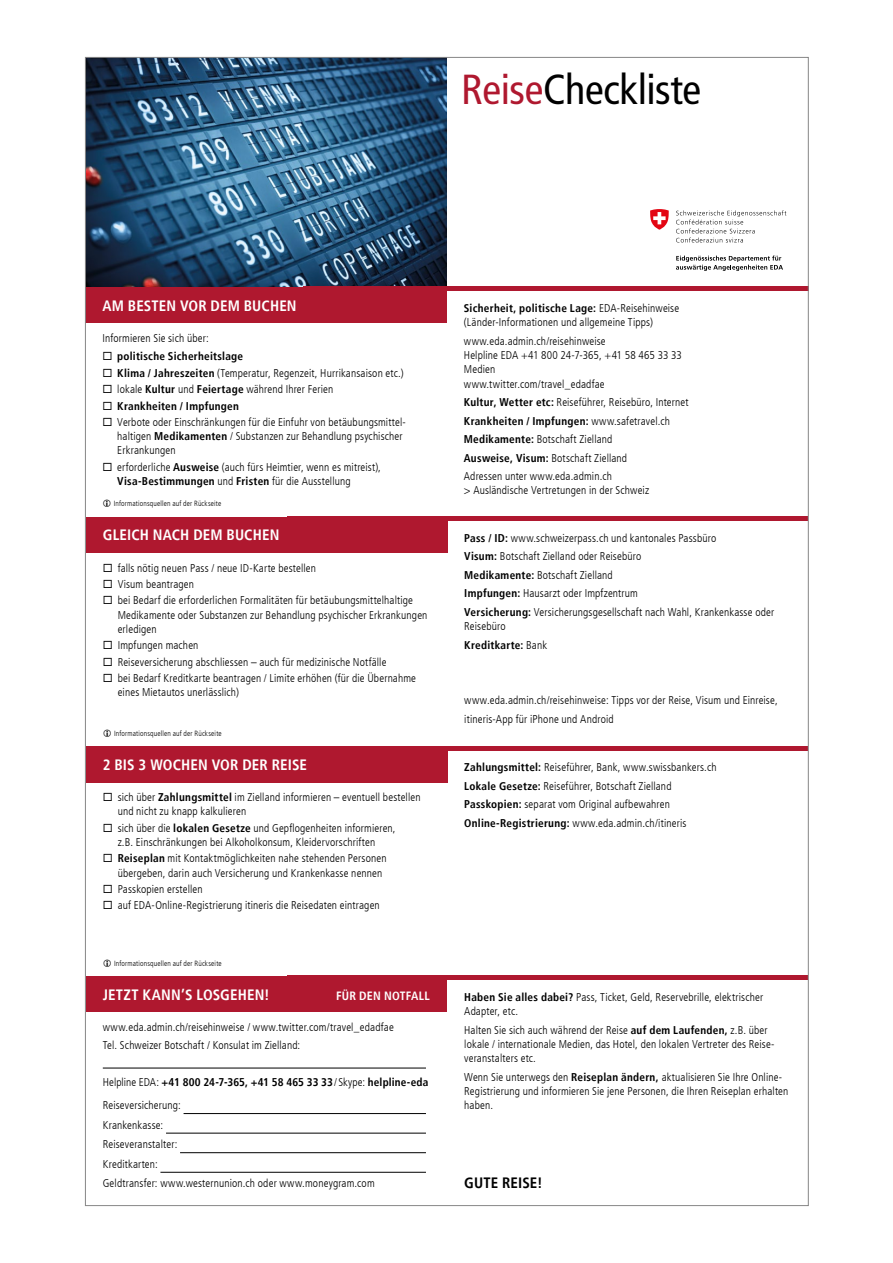
<style>
.page{position:relative;width:893px;height:1263px;background:#fff}
.page>*{position:absolute;margin:0;border:0;box-sizing:border-box;transform-origin:0 0}
.t1{font:condensed 42px "Frutiger LT";letter-spacing:-.01em;color:#000}
.t2{font:700 condensed 15px "Frutiger LT";letter-spacing:.01em;color:#fff}
.t3{font:700 condensed 15px "Frutiger LT";letter-spacing:.005em;color:#000}
.t4{font:700 condensed 12px "Frutiger LT";letter-spacing:.015em;color:#fff}
.t5{font:300 condensed 11.25px/14.2px "Frutiger LT";letter-spacing:.015em;color:#000}
.t6{font:700 condensed 11.25px/22.8px "Frutiger LT";letter-spacing:.02em;color:#000}
.t7{font:300 condensed 7.5px "Frutiger LT";letter-spacing:.02em;color:#000}
.s1{color:#af182f}
.s2{font-weight:700}
.s3{font-weight:300}
</style>
<div class="page">
<svg style="left:460px;top:520px;width:347px;height:1px"></svg>
<div style="left:86px;top:516px;width:361px;height:36px;background:#af182f"></div>
<svg style="left:102px;top:1067px;width:324px;height:105px"></svg>
<div style="left:86px;top:975px;width:361px;height:37px;background:#af182f"></div>
<hr style="left:103px;top:1068px;width:323px;height:1px;background:#000">
<hr style="left:184px;top:1113px;width:242px;height:1px;background:#000">
<hr style="left:166px;top:1133px;width:260px;height:1px;background:#000">
<hr style="left:180px;top:1152px;width:246px;height:1px;background:#000">
<hr style="left:160px;top:1172px;width:266px;height:1px;background:#000">
<svg style="left:460px;top:750px;width:336px;height:1px"></svg>
<div style="left:85px;top:287px;width:362px;height:36px;background:#af182f"></div>
<svg style="left:87px;top:782px;width:347px;height:1px"></svg>
<svg style="left:434px;top:520px;width:26px;height:263px"></svg>
<div style="left:86px;top:746px;width:361px;height:36px;background:#af182f"></div>
<img style="left:87px;top:59px;width:360px;height:228px">
<svg style="left:676px;top:210px;width:110px;height:33px"></svg>
<svg style="left:676px;top:256px;width:107px;height:15px"></svg>
<svg style="left:650px;top:209px;width:19px;height:21px"></svg>
<hr style="left:303px;top:287px;width:505px;height:4px;background:#af182f">
<hr style="left:287px;top:516px;width:521px;height:4px;background:#af182f">
<hr style="left:287px;top:746px;width:521px;height:4px;background:#af182f">
<div style="left:287px;top:975px;width:521px;height:5px;background:#af182f"></div>
<svg style="left:86px;top:516px;width:25px;height:37px"></svg>
<h1 class="t1" style="left:461px;top:65px;width:241px"><span class="s1">Reise</span>Checkliste</h1>
<h2 class="t2" style="left:102px;top:297px;width:196px">AM BESTEN VOR DEM BUCHEN</h2>
<p class="t5" style="left:102px;top:331px;width:108px">Informieren Sie sich über:</p>
<p class="t6" style="left:102px;top:345px;width:142px">◻ politische Sicherheitslage</p>
<p class="t5" style="left:102px;top:366px;width:303px">◻ <span class="s2">Klima / Jahreszeiten</span> (Temperatur, Regenzeit, Hurrikansaison etc.)</p>
<p class="t5" style="left:102px;top:382px;width:232px">◻ lokale <span class="s2">Kultur</span> und <span class="s2">Feiertage</span> während Ihrer Ferien</p>
<p class="t6" style="left:102px;top:394px;width:138px">◻ Krankheiten / Impfungen</p>
<p class="t5" style="left:117px;top:415px;width:290px;text-indent:-15px">◻ Verbote oder Einschränkungen für die Einfuhr von betäubungsmittel&shy;haltigen <span class="s2">Medikamenten</span> / Substanzen zur Behandlung psychischer<br>Erkrankungen</p>
<p class="t5" style="left:117px;top:460px;width:265px;text-indent:-15px">◻ erforderliche <span class="s2">Ausweise</span> (auch fürs Heimtier, wenn es mitreist),<br><span class="s2">Visa-Bestimmungen</span> und <span class="s2">Fristen</span> für die Ausstellung</p>
<p class="t7" style="left:114px;top:500px;width:109px">Informationsquellen auf der Rückseite</p>
<h2 class="t2" style="left:103px;top:526px;width:178px">GLEICH NACH DEM BUCHEN</h2>
<p class="t5" style="left:103px;top:561px;width:215px">◻ falls nötig neuen Pass / neue ID-Karte bestellen</p>
<p class="t5" style="left:103px;top:577px;width:93px">◻ Visum beantragen</p>
<p class="t5" style="left:118px;top:593px;width:311px;text-indent:-15px">◻ bei Bedarf die erforderlichen Formalitäten für betäubungsmittelhaltige<br>Medikamente oder Substanzen zur Behandlung psychischer Erkrankungen erledigen</p>
<p class="t5" style="left:103px;top:638px;width:97px">◻ Impfungen machen</p>
<p class="t5" style="left:103px;top:655px;width:285px">◻ Reiseversicherung abschliessen – auch für medizinische Notfälle</p>
<p class="t5" style="left:118px;top:671px;width:300px;text-indent:-15px">◻ bei Bedarf Kreditkarte beantragen / Limite erhöhen (für die Übernahme eines Mietautos unerlässlich)</p>
<p class="t7" style="left:114px;top:729px;width:109px">Informationsquellen auf der Rückseite</p>
<h2 class="t2" style="left:103px;top:756px;width:206px">2 BIS 3 WOCHEN VOR DER REISE</h2>
<p class="t5" style="left:118px;top:790px;width:304px;text-indent:-15px">◻ sich über <span class="s2">Zahlungsmittel</span> im Zielland informieren – eventuell bestellen und nicht zu knapp kalkulieren</p>
<p class="t5" style="left:103px;top:821px;width:294px;text-align:center">◻ sich über die <span class="s2">lokalen Gesetze</span> und Gepflogenheiten informieren, z.B. Einschränkungen bei Alkoholkonsum, Kleidervorschriften</p>
<p class="t5" style="left:118px;top:851px;width:270px;text-indent:-15px">◻ <span class="s2">Reiseplan</span> mit Kontaktmöglichkeiten nahe stehenden Personen übergeben, darin auch Versicherung und Krankenkasse nennen</p>
<p class="t5" style="left:103px;top:882px;width:101px">◻ Passkopien erstellen</p>
<p class="t5" style="left:103px;top:898px;width:279px">◻ auf EDA-Online-Registrierung itineris die Reisedaten eintragen</p>
<p class="t7" style="left:114px;top:959px;width:109px">Informationsquellen auf der Rückseite</p>
<h2 class="t2" style="left:103px;top:985px;width:168px">JETZT KANN’S LOSGEHEN!</h2>
<p class="t4" style="left:336px;top:988px;width:95px">FÜR DEN NOTFALL</p>
<p class="t5" style="left:103px;top:1018px;width:292px;line-height:18.5px">www.eda.admin.ch/reisehinweise / www.twitter.com/travel_edadfae<br>Tel. Schweizer Botschaft / Konsulat im Zielland:</p>
<p class="t6" style="left:103px;top:1071px;width:327px"><span class="s3">Helpline EDA:</span> +41 800 24-7-365, +41 58 465 33 33<span class="s3">/Skype:</span> helpline-eda<br><span class="s3">Reiseversicherung:</span></p>
<p class="t5" style="left:103px;top:1115px;width:273px;line-height:19.5px">Krankenkasse:<br>Reiseveranstalter:<br>Kreditkarten:<br>Geldtransfer: www.westernunion.ch oder www.moneygram.com</p>
<p class="t5" style="left:464px;top:301px;width:217px"><span class="s2">Sicherheit, politische Lage:</span> EDA-Reisehinweise (Länder-Informationen und allgemeine Tipps)</p>
<p class="t5" style="left:464px;top:334px;width:220px">www.eda.admin.ch/reisehinweise<br>Helpline EDA +41 800 24-7-365, +41 58 465 33 33<br>Medien<br>www.twitter.com/travel_edadfae</p>
<p class="t5" style="left:464px;top:393px;width:226px;line-height:18.5px"><span class="s2">Kultur, Wetter etc:</span> Reiseführer, Reisebüro, Internet <span class="s2">Krankheiten / Impfungen:</span> www.safetravel.ch <span class="s2">Medikamente:</span> Botschaft Zielland<br><span class="s2">Ausweise, Visum:</span> Botschaft Zielland<br>Adressen unter www.eda.admin.ch</p>
<p class="t5" style="left:464px;top:484px;width:187px">&gt; Ausländische Vertretungen in der Schweiz</p>
<p class="t5" style="left:464px;top:529px;width:311px;line-height:18.5px"><span class="s2">Pass / ID:</span> www.schweizerpass.ch und kantonales Passbüro<br><span class="s2">Visum:</span> Botschaft Zielland oder Reisebüro<br><span class="s2">Medikamente:</span> Botschaft Zielland<br><span class="s2">Impfungen:</span> Hausarzt oder Impfzentrum<br><span class="s2">Versicherung:</span> Versicherungsgesellschaft nach Wahl, Krankenkasse oder</p>
<p class="t5" style="left:464px;top:617px;width:84px;line-height:18.5px">Reisebüro<br><span class="s2">Kreditkarte:</span> Bank</p>
<p class="t5" style="left:464px;top:691px;width:315px;line-height:18.5px">www.eda.admin.ch/reisehinweise: Tipps vor der Reise, Visum und Einreise, itineris-App für iPhone und Android</p>
<p class="t5" style="left:464px;top:758px;width:254px;line-height:18.5px"><span class="s2">Zahlungsmittel:</span> Reiseführer, Bank, www.swissbankers.ch <span class="s2">Lokale Gesetze:</span> Reiseführer, Botschaft Zielland <span class="s2">Passkopien:</span> separat vom Original aufbewahren <span class="s2">Online-Registrierung:</span> www.eda.admin.ch/itineris</p>
<p class="t5" style="left:464px;top:990px;width:300px"><span class="s2">Haben Sie alles dabei?</span> Pass, Ticket, Geld, Reservebrille, elektrischer<br>Adapter, etc.</p>
<p class="t5" style="left:464px;top:1023px;width:312px">Halten Sie sich auch während der Reise <span class="s2">auf dem Laufenden,</span> z.B. über lokale / internationale Medien, das Hotel, den lokalen Vertreter des Reise&shy;veranstalters etc.</p>
<p class="t5" style="left:464px;top:1070px;width:326px">Wenn Sie unterwegs den <span class="s2">Reiseplan ändern,</span> aktualisieren Sie Ihre Online-<br>Registrierung und informieren Sie jene Personen, die Ihren Reiseplan erhalten haben.</p>
<h2 class="t3" style="left:464px;top:1174px;width:80px">GUTE REISE!</h2>
</div>
